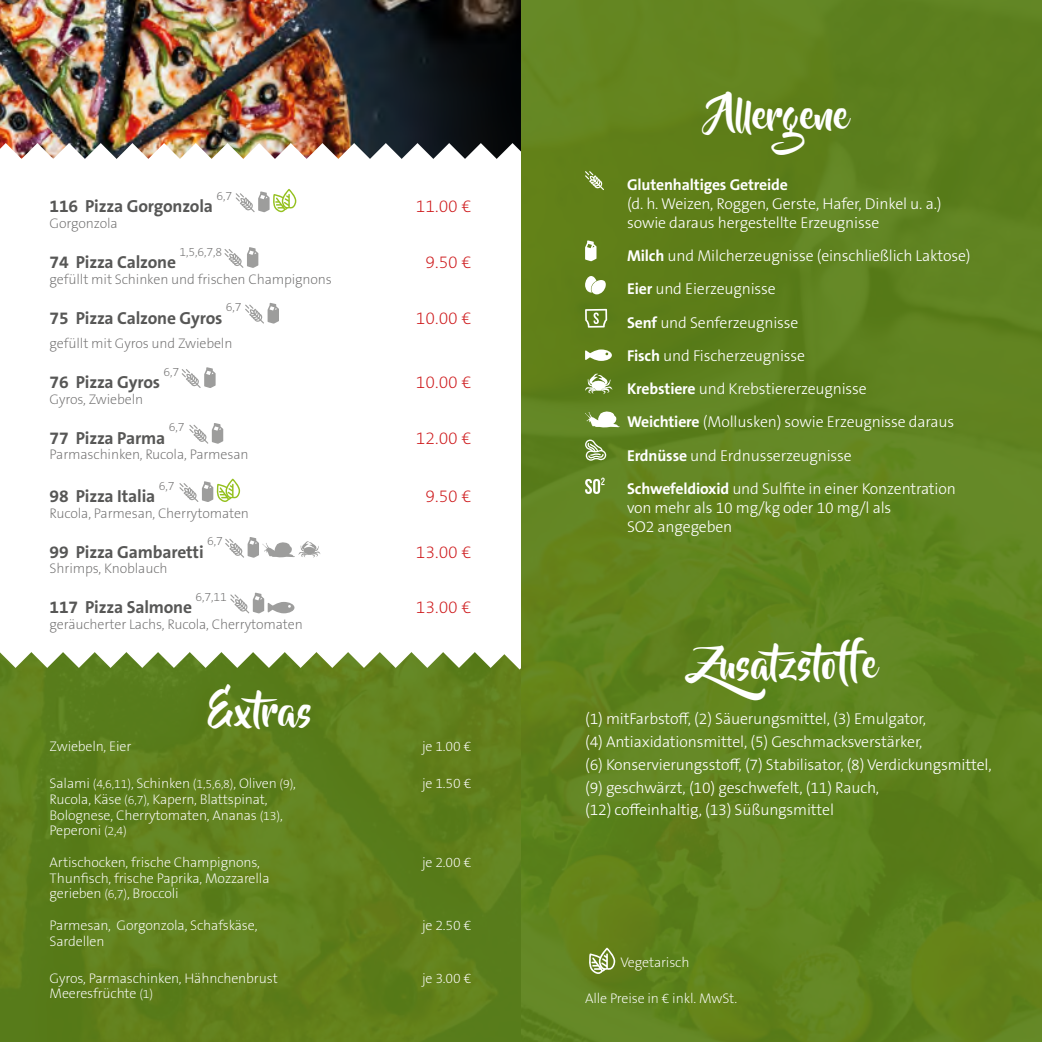
<style>
.page{position:relative;width:1042px;height:1042px;background:#fff}
.page>*{position:absolute;margin:0;border:0;box-sizing:border-box;transform-origin:0 0}
.t1{font:38.5px "Beyond The Mountains";color:#fff}
.t2{font:700 17.5px "The Sans B W7";letter-spacing:-.01em;color:#575756}
.t3{font:200 17.5px "The Sans B W2";color:#cd1719}
.t4{font:300 15.75px/22.8px "The Sans B W3";letter-spacing:-.01em;color:#fff}
.t5{font:700 15.75px "The Sans B W7";letter-spacing:-.01em;color:#fff}
.t6{font:200 14px "The Sans B W2";letter-spacing:-.01em;color:#fff}
.t7{font:200 14px "The Sans B W2";letter-spacing:-.01em;color:#706f6f}
.t8{font:200 12.25px "The Sans B W2";color:#706f6f}
.s1{font-family:"The Sans B W7";font-weight:700}
.s2{font-size:12.25px}
</style>
<div class="page">
<img style="left:0;top:669px;width:521px;height:373px">
<img style="left:0;top:0;width:521px;height:143px">
<svg style="left:224px;top:247px;width:34px;height:21px"></svg>
<svg style="left:245px;top:303px;width:34px;height:20px"></svg>
<svg style="left:182px;top:367px;width:34px;height:21px"></svg>
<svg style="left:189px;top:423px;width:34px;height:21px"></svg>
<svg style="left:179px;top:478px;width:61px;height:24px"></svg>
<svg style="left:225px;top:537px;width:95px;height:21px"></svg>
<svg style="left:0;top:593px;width:521px;height:76px"></svg>
<img style="left:521px;top:0;width:521px;height:1042px">
<svg style="left:0;top:143px;width:1042px;height:69px"></svg>
<svg style="left:585px;top:240px;width:11px;height:21px"></svg>
<svg style="left:585px;top:276px;width:21px;height:18px"></svg>
<svg style="left:585px;top:309px;width:22px;height:19px"></svg>
<svg style="left:585px;top:349px;width:27px;height:12px"></svg>
<svg style="left:585px;top:374px;width:27px;height:20px"></svg>
<svg style="left:585px;top:411px;width:35px;height:16px"></svg>
<svg style="left:585px;top:439px;width:21px;height:22px"></svg>
<svg style="left:585px;top:477px;width:19px;height:17px"></svg>
<svg style="left:588px;top:947px;width:27px;height:27px"></svg>
<p class="t8" style="left:216px;top:188px;width:17px">6,7</p>
<p class="t2" style="left:50px;top:195px;width:165px">116 Pizza Gorgonzola</p>
<p class="t7" style="left:50px;top:214px;width:70px">Gorgonzola</p>
<p class="t2" style="left:50px;top:251px;width:128px">74 Pizza Calzone</p>
<p class="t8" style="left:180px;top:244px;width:44px">1,5,6,7,8</p>
<p class="t7" style="left:50px;top:270px;width:284px">gefüllt mit Schinken und frischen Champignons</p>
<p class="t2" style="left:50px;top:306px;width:174px">75 Pizza Calzone Gyros</p>
<p class="t8" style="left:226px;top:299px;width:17px">6,7</p>
<p class="t7" style="left:50px;top:334px;width:184px">gefüllt mit Gyros und Zwiebeln</p>
<p class="t2" style="left:50px;top:371px;width:112px">76 Pizza Gyros</p>
<p class="t8" style="left:164px;top:364px;width:17px">6,7</p>
<p class="t7" style="left:50px;top:390px;width:95px">Gyros, Zwiebeln</p>
<p class="t2" style="left:50px;top:426px;width:117px">77 Pizza Parma</p>
<p class="t8" style="left:169px;top:419px;width:17px">6,7</p>
<p class="t7" style="left:50px;top:446px;width:200px">Parmaschinken, Rucola, Parmesan</p>
<p class="t2" style="left:50px;top:485px;width:107px">98 Pizza Italia</p>
<p class="t8" style="left:159px;top:478px;width:17px">6,7</p>
<p class="t7" style="left:50px;top:504px;width:201px">Rucola, Parmesan, Cherrytomaten</p>
<p class="t2" style="left:50px;top:540px;width:155px">99 Pizza Gambaretti</p>
<p class="t8" style="left:207px;top:533px;width:17px">6,7</p>
<p class="t7" style="left:50px;top:560px;width:119px">Shrimps, Knoblauch</p>
<p class="t2" style="left:50px;top:596px;width:144px">117 Pizza Salmone</p>
<p class="t8" style="left:196px;top:589px;width:33px">6,7,11</p>
<p class="t7" style="left:50px;top:615px;width:255px">geräucherter Lachs, Rucola, Cherrytomaten</p>
<p class="t3" style="left:416px;top:195px;width:57px">11.00 €</p>
<p class="t3" style="left:425px;top:251px;width:47px">9.50 €</p>
<p class="t3" style="left:416px;top:306px;width:57px">10.00 €</p>
<p class="t3" style="left:416px;top:371px;width:57px">10.00 €</p>
<p class="t3" style="left:416px;top:426px;width:57px">12.00 €</p>
<p class="t3" style="left:425px;top:485px;width:47px">9.50 €</p>
<p class="t3" style="left:416px;top:540px;width:57px">13.00 €</p>
<p class="t3" style="left:416px;top:596px;width:57px">13.00 €</p>
<p class="t1" style="left:714px;top:94px;width:135px">Allergene</p>
<p class="t5" style="left:627px;top:175px;width:162px">Glutenhaltiges Getreide</p>
<p class="t4" style="left:627px;top:192px;width:316px">(d. h. Weizen, Roggen, Gerste, Hafer, Dinkel u. a.)</p>
<p class="t4" style="left:627px;top:211px;width:254px">sowie daraus hergestellte Erzeugnisse</p>
<p class="t4" style="left:627px;top:244px;width:345px"><span class="s1">Milch</span> und Milcherzeugnisse (einschließlich Laktose)</p>
<p class="t4" style="left:627px;top:278px;width:150px"><span class="s1">Eier</span> und Eierzeugnisse</p>
<p class="t4" style="left:627px;top:311px;width:173px"><span class="s1">Senf</span> und Senferzeugnisse</p>
<p class="t4" style="left:627px;top:344px;width:179px"><span class="s1">Fisch</span> und Fischerzeugnisse</p>
<p class="t4" style="left:627px;top:377px;width:241px"><span class="s1">Krebstiere</span> und Krebstiererzeugnisse</p>
<p class="t4" style="left:627px;top:411px;width:329px"><span class="s1">Weichtiere</span> (Mollusken) sowie Erzeugnisse daraus</p>
<p class="t4" style="left:627px;top:444px;width:226px"><span class="s1">Erdnüsse</span> und Erdnusserzeugnisse</p>
<p class="t4" style="left:627px;top:477px;width:330px"><span class="s1">Schwefeldioxid</span> und Sulfite in einer Konzentration</p>
<p class="t4" style="left:627px;top:496px;width:266px">von mehr als 10 mg/kg oder 10 mg/l als</p>
<p class="t4" style="left:627px;top:515px;width:107px">SO2 angegeben</p>
<p class="t1" style="left:693px;top:643px;width:185px">Zusatzstoffe</p>
<p class="t1" style="left:209px;top:690px;width:105px">Extras</p>
<p class="t4" style="left:585px;top:708px;width:342px">(1) mitFarbstoff, (2) Säuerungsmittel, (3) Emulgator,</p>
<p class="t4" style="left:585px;top:730px;width:339px">(4) Antiaxidationsmittel, (5) Geschmacksverstärker,</p>
<p class="t4" style="left:585px;top:753px;width:408px">(6) Konservierungsstoff, (7) Stabilisator, (8) Verdickungsmittel, (9) geschwärzt, (10) geschwefelt, (11) Rauch,</p>
<p class="t4" style="left:585px;top:799px;width:250px">(12) coffeinhaltig, (13) Süßungsmittel</p>
<p class="t6" style="left:50px;top:738px;width:83px">Zwiebeln, Eier</p>
<p class="t6" style="left:422px;top:738px;width:51px">je 1.00 €</p>
<p class="t6" style="left:50px;top:774px;width:248px">Salami <span class="s2">(4,6,11)</span>, Schinken <span class="s2">(1,5,6,8)</span>, Oliven <span class="s2">(9)</span>,</p>
<p class="t6" style="left:422px;top:774px;width:51px">je 1.50 €</p>
<p class="t6" style="left:50px;top:790px;width:220px">Rucola, Käse <span class="s2">(6,7)</span>, Kapern, Blattspinat,</p>
<p class="t6" style="left:50px;top:806px;width:235px">Bolognese, Cherrytomaten, Ananas <span class="s2">(13)</span>,</p>
<p class="t6" style="left:50px;top:822px;width:79px">Peperoni <span class="s2">(2,4)</span></p>
<p class="t6" style="left:50px;top:853px;width:212px">Artischocken, frische Champignons,</p>
<p class="t6" style="left:422px;top:853px;width:51px">je 2.00 €</p>
<p class="t6" style="left:50px;top:869px;width:221px">Thunfisch, frische Paprika, Mozzarella</p>
<p class="t6" style="left:50px;top:885px;width:131px">gerieben <span class="s2">(6,7)</span>, Broccoli</p>
<p class="t6" style="left:50px;top:916px;width:209px">Parmesan, Gorgonzola, Schafskäse,</p>
<p class="t6" style="left:422px;top:916px;width:51px">je 2.50 €</p>
<p class="t6" style="left:50px;top:932px;width:56px">Sardellen</p>
<p class="t6" style="left:50px;top:969px;width:230px">Gyros, Parmaschinken, Hähnchenbrust</p>
<p class="t6" style="left:422px;top:969px;width:51px">je 3.00 €</p>
<p class="t6" style="left:50px;top:984px;width:105px">Meeresfrüchte <span class="s2">(1)</span></p>
<p class="t6" style="left:585px;top:989px;width:154px">Alle Preise in € inkl. MwSt.</p>
<p class="t6" style="left:620px;top:953px;width:71px">Vegetarisch</p>
</div>
